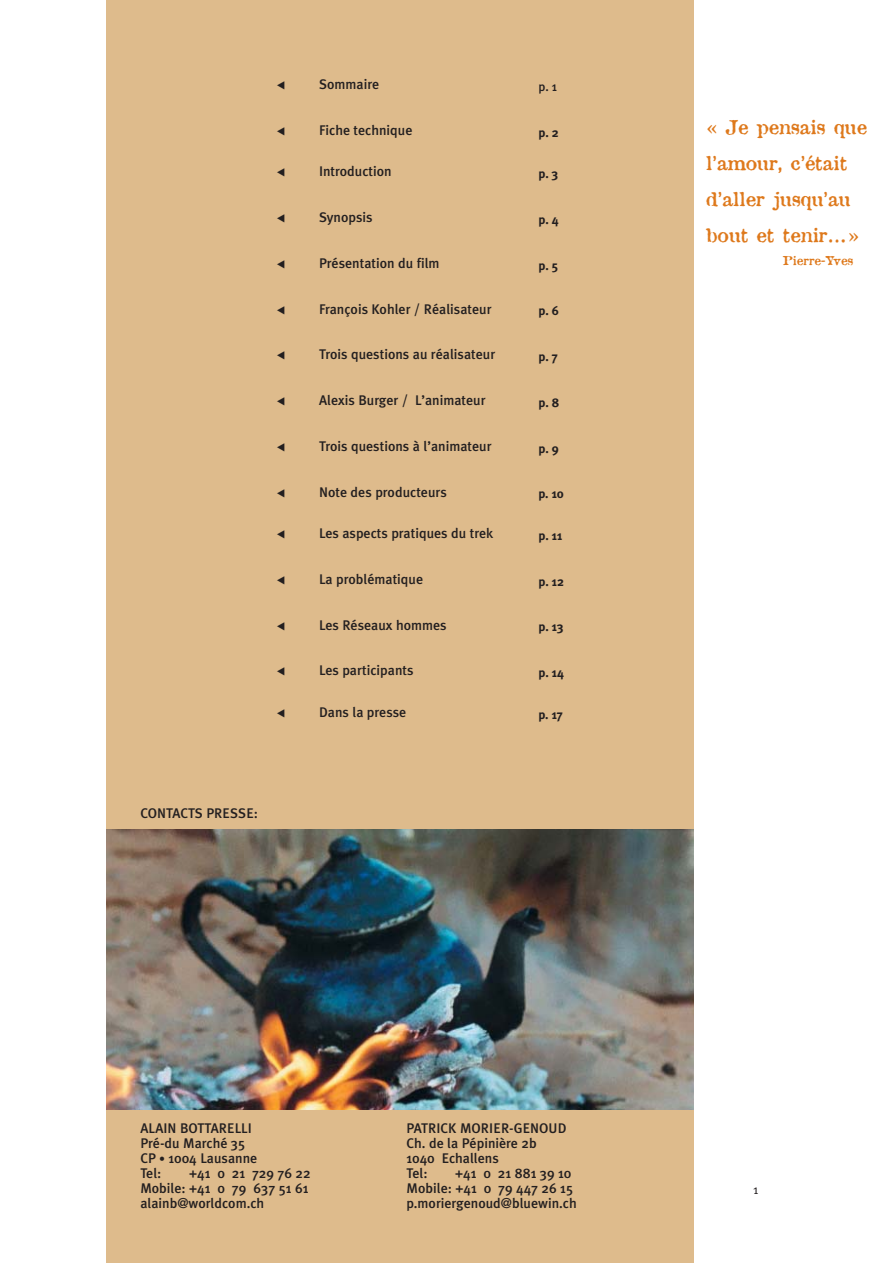
<style>
.page{position:relative;width:893px;height:1263px;background:#fff}
.page>*{position:absolute;margin:0;border:0;box-sizing:border-box;transform-origin:0 0}
.t1{font:18.75px/36px "Attic";color:#de791c}
.t2{font:500 13.95px "Meta Plus";color:#231f20}
.t3{font:700 12.75px "Meta Plus";letter-spacing:-.005em;color:#231f20}
.t4{font:500 12.75px "Meta Plus";color:#231f20}
.t5{font:12.75px "Meta Plus Normal";color:#231f20}
.t6{font:12px "Attic";letter-spacing:.005em;color:#de791c}
.t7{font:10.5px "Abacus Three SSK";color:#231f20}
.s1{font-size:12px}
</style>
<div class="page">
<div style="left:106px;top:0;width:587px;height:1263px;background:#debb8c"></div>
<img style="left:106px;top:829px;width:587px;height:281px">
<p class="t7" style="left:276px;top:79px;width:10px">F</p>
<p class="t2" style="left:319px;top:78px;width:62px">Sommaire</p>
<p class="t4" style="left:538px;top:81px;width:20px">p. 1</p>
<p class="t7" style="left:276px;top:125px;width:10px">F</p>
<p class="t2" style="left:319px;top:124px;width:95px">Fiche technique</p>
<p class="t3" style="left:538px;top:127px;width:22px">p. 2</p>
<p class="t7" style="left:276px;top:166px;width:10px">F</p>
<p class="t2" style="left:319px;top:166px;width:74px">Introduction</p>
<p class="t3" style="left:538px;top:169px;width:21px">p. 3</p>
<p class="t7" style="left:276px;top:212px;width:10px">F</p>
<p class="t2" style="left:319px;top:212px;width:55px">Synopsis</p>
<p class="t3" style="left:538px;top:214px;width:22px">p. 4</p>
<p class="t7" style="left:276px;top:258px;width:10px">F</p>
<p class="t2" style="left:319px;top:257px;width:122px">Présentation du film</p>
<p class="t3" style="left:538px;top:260px;width:21px">p. 5</p>
<p class="t7" style="left:276px;top:304px;width:10px">F</p>
<p class="t2" style="left:319px;top:303px;width:174px">François Kohler / Réalisateur</p>
<p class="t3" style="left:538px;top:306px;width:22px">p. 6</p>
<p class="t7" style="left:276px;top:349px;width:10px">F</p>
<p class="t2" style="left:319px;top:349px;width:178px">Trois questions au réalisateur</p>
<p class="t3" style="left:538px;top:352px;width:21px">p. 7</p>
<p class="t7" style="left:276px;top:395px;width:10px">F</p>
<p class="t2" style="left:319px;top:395px;width:168px">Alexis Burger / L’animateur</p>
<p class="t3" style="left:538px;top:397px;width:22px">p. 8</p>
<p class="t7" style="left:276px;top:441px;width:10px">F</p>
<p class="t2" style="left:319px;top:440px;width:174px">Trois questions à l’animateur</p>
<p class="t3" style="left:538px;top:443px;width:22px">p. 9</p>
<p class="t7" style="left:276px;top:487px;width:10px">F</p>
<p class="t2" style="left:319px;top:486px;width:129px">Note des producteurs</p>
<p class="t3" style="left:538px;top:489px;width:27px">p. 10</p>
<p class="t7" style="left:276px;top:528px;width:10px">F</p>
<p class="t2" style="left:319px;top:528px;width:176px">Les aspects pratiques du trek</p>
<p class="t3" style="left:538px;top:530px;width:25px">p. 11</p>
<p class="t7" style="left:276px;top:574px;width:10px">F</p>
<p class="t2" style="left:319px;top:573px;width:106px">La problématique</p>
<p class="t3" style="left:538px;top:576px;width:27px">p. 12</p>
<p class="t7" style="left:276px;top:620px;width:10px">F</p>
<p class="t2" style="left:319px;top:619px;width:129px">Les Réseaux hommes</p>
<p class="t3" style="left:538px;top:622px;width:26px">p. 13</p>
<p class="t7" style="left:276px;top:666px;width:10px">F</p>
<p class="t2" style="left:319px;top:665px;width:96px">Les participants</p>
<p class="t3" style="left:538px;top:668px;width:27px">p. 14</p>
<p class="t7" style="left:276px;top:707px;width:10px">F</p>
<p class="t2" style="left:319px;top:706px;width:89px">Dans la presse</p>
<p class="t3" style="left:538px;top:709px;width:26px">p. 17</p>
<p class="t2" style="left:140px;top:808px;width:119px">CONTACTS PRESSE:</p>
<p class="t2" style="left:140px;top:1123px;width:113px">ALAIN BOTTARELLI</p>
<p class="t2" style="left:406px;top:1123px;width:161px">PATRICK MORIER-GENOUD</p>
<p class="t2" style="left:140px;top:1138px;width:106px">Pré-du Marché 35</p>
<p class="t2" style="left:406px;top:1138px;width:131px">Ch. de la Pépinière 2b</p>
<p class="t2" style="left:140px;top:1153px;width:118px">CP <span class="s1">•</span> 1004 Lausanne</p>
<p class="t2" style="left:406px;top:1153px;width:94px">1040 Echallens</p>
<p class="t2" style="left:140px;top:1168px;width:23px">Tel:</p>
<p class="t2" style="left:189px;top:1168px;width:123px">+41 0 21 729 76 22</p>
<p class="t2" style="left:406px;top:1168px;width:23px">Tel:</p>
<p class="t2" style="left:455px;top:1168px;width:118px">+41 0 21 881 39 10</p>
<p class="t2" style="left:140px;top:1183px;width:169px">Mobile: +41 0 79 637 51 61</p>
<p class="t2" style="left:406px;top:1183px;width:168px">Mobile: +41 0 79 447 26 15</p>
<p class="t2" style="left:140px;top:1198px;width:125px">alainb@worldcom.ch</p>
<p class="t2" style="left:406px;top:1198px;width:172px">p.moriergenoud@bluewin.ch</p>
<h1 class="t1" style="left:706px;top:111px;width:162px">« Je pensais que l’amour, c’était d’aller jusqu’au bout et tenir… »</h1>
<p class="t6" style="left:783px;top:256px;width:72px">Pierre-Yves</p>
<p class="t5" style="left:753px;top:1185px;width:7px">1</p>
</div>
